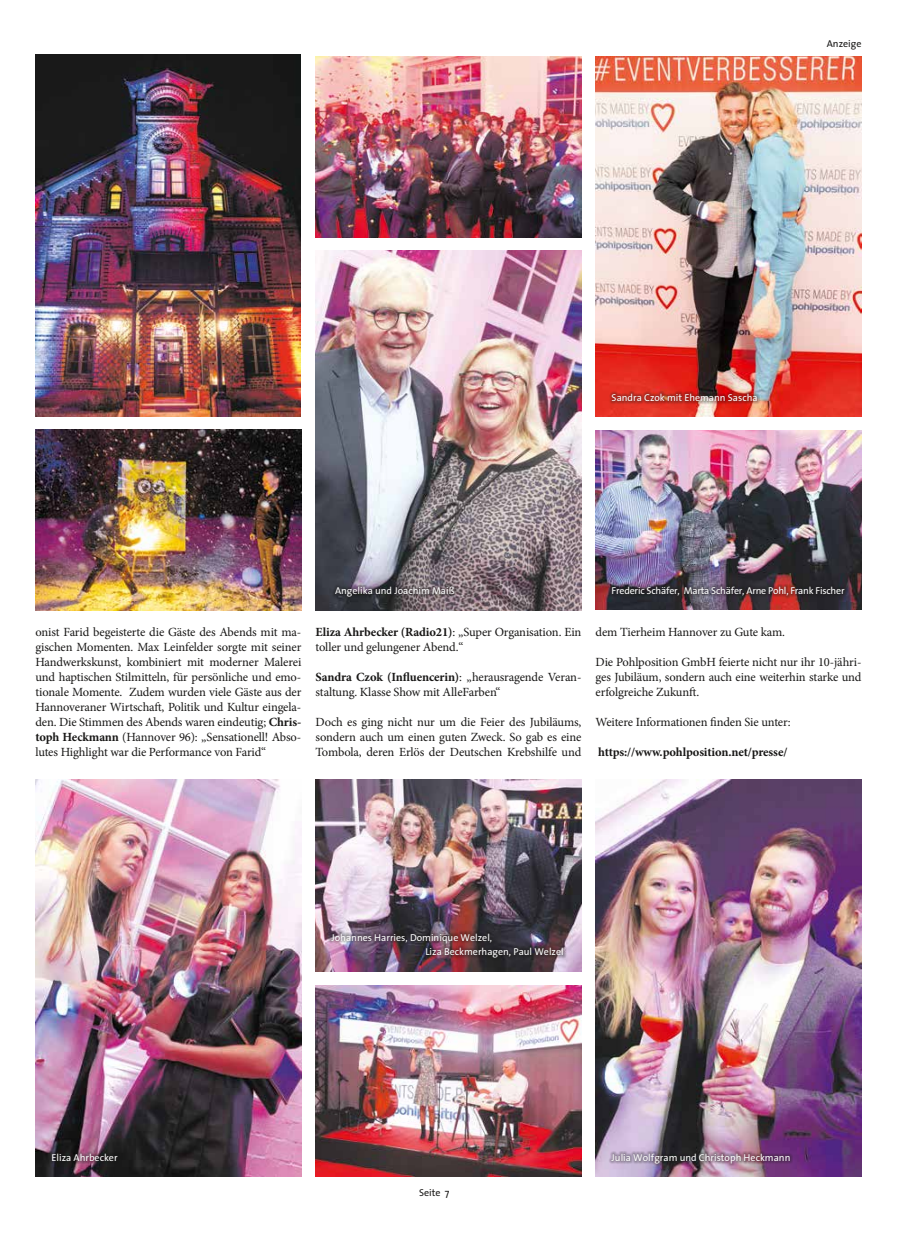
<style>
.page{position:relative;width:897px;height:1237px;background:#fff}
.page>*{position:absolute;margin:0;border:0;box-sizing:border-box;transform-origin:0 0}
.t1{font:12.5px/15px "Minion Pro";letter-spacing:-.01em;color:#181716;text-align:justify}
.t2{font:700 12.5px "Minion Pro";letter-spacing:-.01em;color:#181716}
.t3{font:10px/14.8px "The Sans";color:#fff}
.t4{font:10px "The Sans";letter-spacing:-.02em;color:#fff}
.t5{font:10px "The Sans";color:#181716}
.s1{font-weight:700}
</style>
<div class="page">
<img style="left:315px;top:780px;width:266px;height:191px">
<img style="left:35px;top:430px;width:266px;height:181px">
<img style="left:315px;top:985px;width:266px;height:191px">
<img style="left:595px;top:431px;width:266px;height:178px">
<img style="left:35px;top:780px;width:266px;height:396px">
<img style="left:315px;top:251px;width:266px;height:360px">
<img style="left:595px;top:57px;width:266px;height:359px">
<img style="left:315px;top:57px;width:266px;height:180px">
<img style="left:36px;top:55px;width:265px;height:361px">
<div style="left:49px;top:1150px;width:72px;height:14px;background:#181716;opacity:.75"></div>
<div style="left:609px;top:584px;width:238px;height:15px;background:#181716;opacity:.75"></div>
<div style="left:328px;top:930px;width:238px;height:31px;background:#181716;opacity:.75"></div>
<div style="left:332px;top:583px;width:126px;height:17px;background:#181716;opacity:.75"></div>
<div style="left:608px;top:391px;width:152px;height:13px;background:#181716;opacity:.75"></div>
<img style="left:595px;top:780px;width:266px;height:396px">
<div style="left:608px;top:1150px;width:184px;height:16px;background:#181716;opacity:.75"></div>
<p class="t5" style="left:826px;top:35px;width:36px">Anzeige</p>
<p class="t3" style="left:611px;top:390px;width:147px">Sandra Czok mit Ehemann Sascha</p>
<p class="t3" style="left:335px;top:583px;width:121px">Angelika und Joachim Maiß</p>
<p class="t1" style="left:35px;top:624px;width:267px">onist Farid begeisterte die Gäste des Abends mit ma&shy;gischen Momenten. Max Leinfelder sorgte mit seiner Handwerkskunst, kombiniert mit moderner Malerei und haptischen Stilmitteln, für persönliche und emo&shy;tionale Momente. Zudem wurden viele Gäste aus der Hannoveraner Wirtschaft, Politik und Kultur eingela&shy;den. Die Stimmen des Abends waren eindeutig; <span class="s1">Chris&shy;toph Heckmann</span> (Hannover 96): „Sensationell! Abso&shy;lutes Highlight war die Performance von Farid“</p>
<p class="t1" style="left:315px;top:624px;width:267px"><span class="s1">Eliza Ahrbecker (Radio21)</span>: „Super Organisation. Ein toller und gelungener Abend.“</p>
<p class="t1" style="left:315px;top:669px;width:267px"><span class="s1">Sandra Czok (Influencerin)</span>: „herausragende Veran&shy;staltung. Klasse Show mit AlleFarben“</p>
<p class="t1" style="left:315px;top:714px;width:267px">Doch es ging nicht nur um die Feier des Jubiläums, sondern auch um einen guten Zweck. So gab es eine Tombola, deren Erlös der Deutschen Krebshilfe und</p>
<p class="t4" style="left:611px;top:582px;width:234px">Frederic Schäfer, Marta Schäfer, Arne Pohl, Frank Fischer</p>
<p class="t1" style="left:595px;top:624px;width:191px">dem Tierheim Hannover zu Gute kam.</p>
<p class="t1" style="left:595px;top:654px;width:267px">Die Pohlposition GmbH feierte nicht nur ihr 10-jähri&shy;ges Jubiläum, sondern auch eine weiterhin starke und erfolgreiche Zukunft.</p>
<p class="t1" style="left:595px;top:714px;width:197px">Weitere Informationen finden Sie unter:</p>
<p class="t2" style="left:598px;top:743px;width:191px">https://www.pohlposition.net/presse/</p>
<p class="t3" style="left:425px;top:929px;width:140px;text-indent:-94px">Johannes Harries, Dominique Welzel,<br>Liza Beckmerhagen, Paul Welzel</p>
<p class="t3" style="left:51px;top:1150px;width:68px">Eliza Ahrbecker</p>
<p class="t5" style="left:419px;top:1184px;width:32px">Seite 7</p>
<p class="t3" style="left:611px;top:1150px;width:180px">Julia Wolfgram und Christoph Heckmann</p>
</div>
